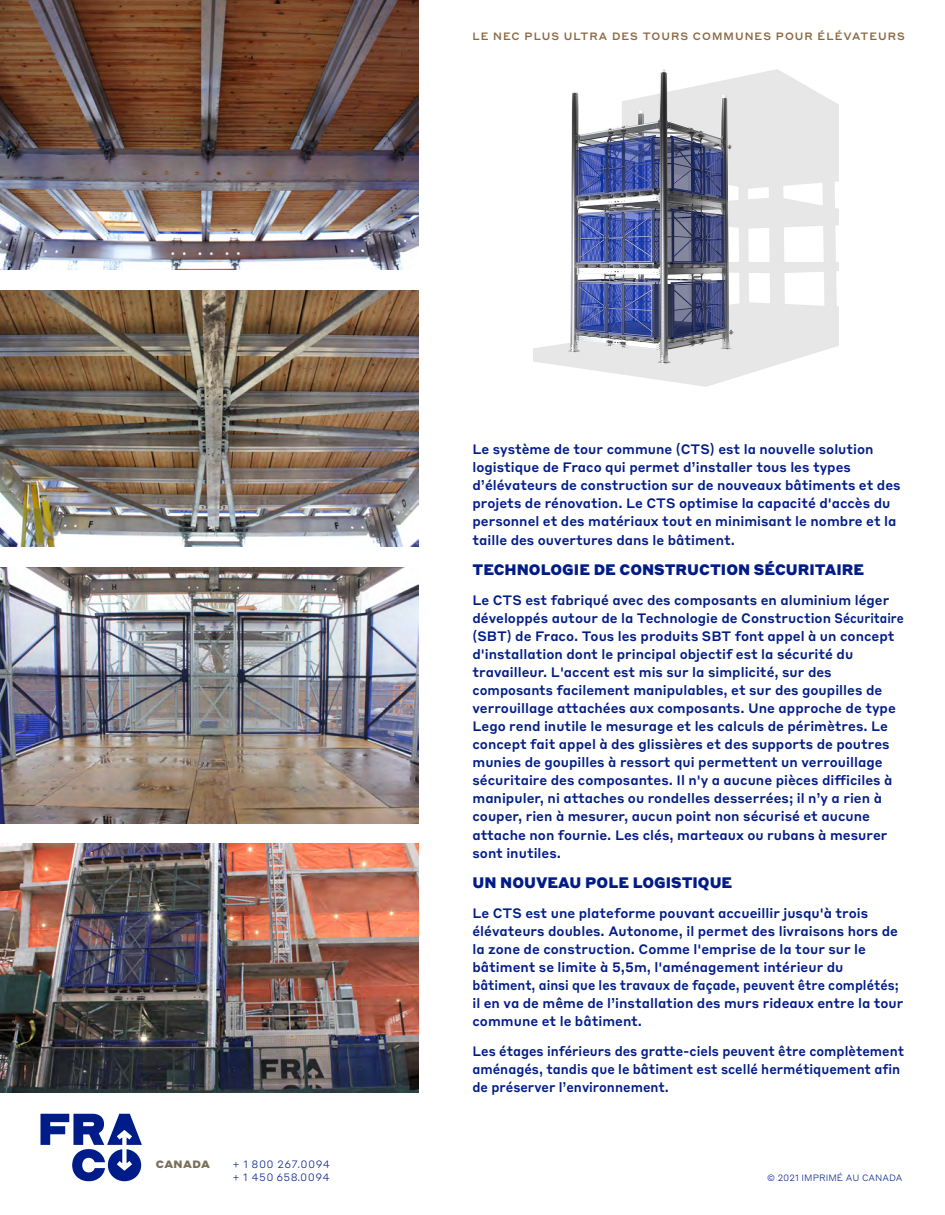
<style>
.page{position:relative;width:945px;height:1215px;background:#fff}
.page>*{position:absolute;margin:0;border:0;box-sizing:border-box;transform-origin:0 0}
.t1{font:900 15px "Styrene B";color:#001c88}
.t2{font:500 13.5px/18px "Styrene B";color:#001c88}
.t3{font:500 13.5px/18px "Styrene B";color:#001c88;scale:.96 1}
.t4{font:500 10.5px "Styrene A";letter-spacing:.1em;color:#8a6843}
.t5{font:300 10.5px/12.9px "Styrene A";letter-spacing:.04em;color:#001c88}
.t6{font:900 10.5px "Styrene A";letter-spacing:.04em;color:#7a6e59}
.t7{font:300 9px "Styrene B";color:#001c88}
</style>
<div class="page">
<svg style="left:40px;top:1114px;width:102px;height:67px"></svg>
<img style="left:0;top:0;width:418px;height:270px">
<img style="left:0;top:290px;width:418px;height:257px">
<img style="left:0;top:567px;width:418px;height:256px">
<img style="left:0;top:844px;width:418px;height:249px">
<img style="left:533px;top:69px;width:306px;height:317px">
<p class="t4" style="left:473px;top:28px;width:434px">LE NEC PLUS ULTRA DES TOURS COMMUNES POUR ÉLÉVATEURS</p>
<p class="t6" style="left:156px;top:1155px;width:56px">CANADA</p>
<p class="t5" style="left:232px;top:1157px;width:99px">+ 1 800 267.0094 + 1 450 658.0094</p>
<p class="t2" style="left:472px;top:439px;width:430px">Le système de tour commune (CTS) est la nouvelle solution logistique de Fraco qui permet d’installer tous les types d’élévateurs de construction sur de nouveaux bâtiments et des projets de rénovation. Le CTS optimise la capacité d'accès du personnel et des matériaux tout en minimisant le nombre et la taille des ouvertures dans le bâtiment.</p>
<p class="t1" style="left:472px;top:556px;width:393px">TECHNOLOGIE DE CONSTRUCTION SÉCURITAIRE</p>
<p class="t2" style="left:472px;top:590px;width:433px">Le CTS est fabriqué avec des composants en aluminium léger développés autour de la Technologie de Construction Sécuritaire (SBT) de Fraco. Tous les produits SBT font appel à un concept d'installation dont le principal objectif est la sécurité du travailleur. L'accent est mis sur la simplicité, sur des composants facilement manipulables, et sur des goupilles de verrouillage attachées aux composants. Une approche de type Lego rend inutile le mesurage et les calculs de périmètres. Le concept fait appel à des glissières et des supports de poutres munies de goupilles à ressort qui permettent un verrouillage sécuritaire des composantes. Il n'y a aucune pièces difficiles à manipuler, ni attaches ou rondelles desserrées; il n’y a rien à couper, rien à mesurer, aucun point non sécurisé et aucune attache non fournie. Les clés, marteaux ou rubans à mesurer sont inutiles.</p>
<p class="t1" style="left:472px;top:869px;width:261px">UN NOUVEAU POLE LOGISTIQUE</p>
<p class="t2" style="left:472px;top:903px;width:433px">Le CTS est une plateforme pouvant accueillir jusqu'à trois élévateurs doubles. Autonome, il permet des livraisons hors de la zone de construction. Comme l'emprise de la tour sur le bâtiment se limite à 5,5m, l'aménagement intérieur du bâtiment, ainsi que les travaux de façade, peuvent être complétés; il en va de même de l’installation des murs rideaux entre la tour commune et le bâtiment.</p>
<p class="t3" style="left:472px;top:1041px;width:451px">Les étages inférieurs des gratte-ciels peuvent être complètement aménagés, tandis que le bâtiment est scellé hermétiquement afin de préserver l’environnement.</p>
<p class="t7" style="left:767px;top:1171px;width:137px">© 2021 IMPRIMÉ AU CANADA</p>
</div>
